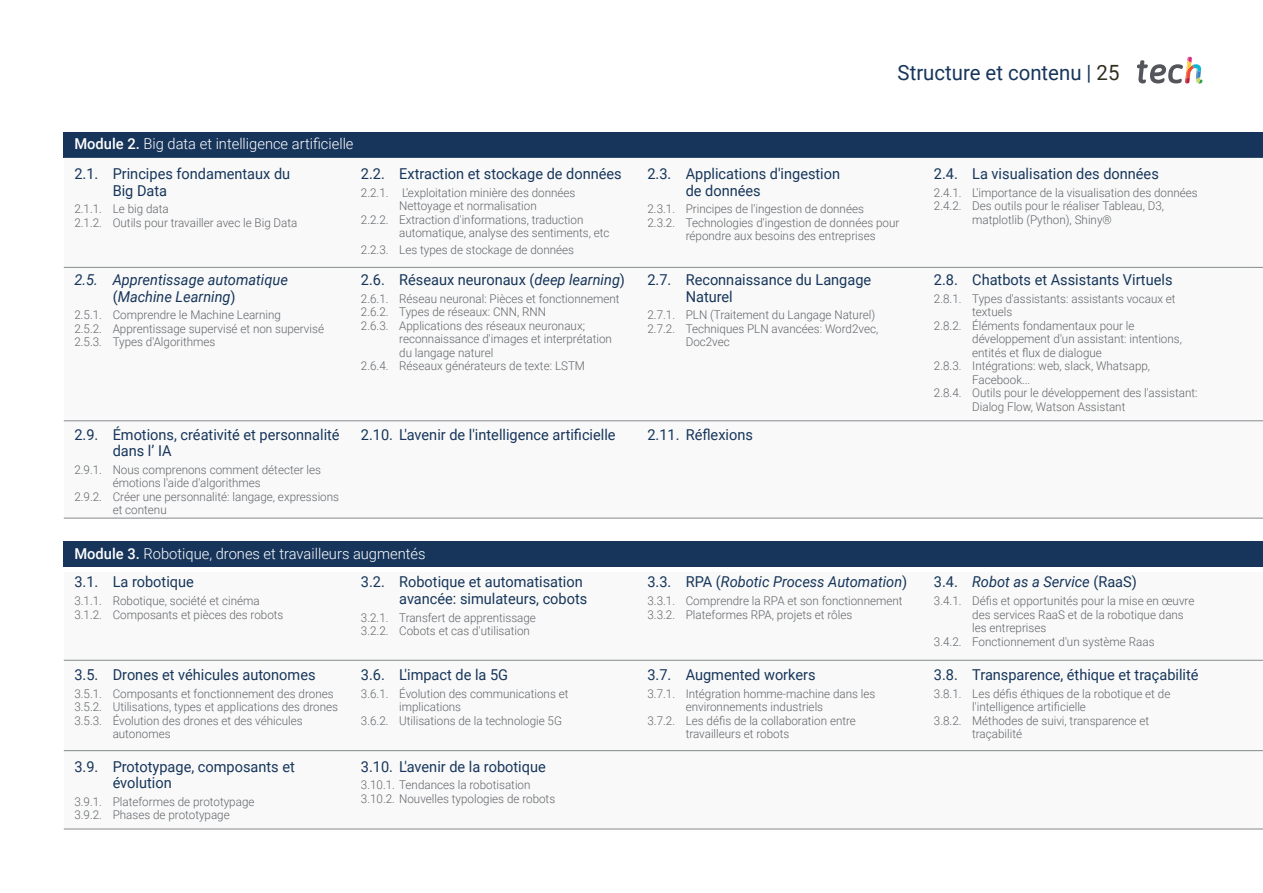
<style>
.page{position:relative;width:1263px;height:893px;background:#fff}
.page>*{position:absolute;margin:0;border:0;box-sizing:border-box;transform-origin:0 0}
.t1{font:21px "Roboto";color:#17355b}
.t2{font:15px/16.5px "Roboto";color:#17355b}
.t3{font:300 15px/29.7px "Roboto";color:#fff}
.t4{font:italic 15px/16.5px "Roboto";color:#17355b}
.t5{font:300 12px/13.5px "Roboto";color:#61646a}
.s1{color:#312e20}
.s2{font-weight:500}
.s3{font-weight:400;color:#17355b}
.s4{font-style:normal}
.s5{font-style:italic}
</style>
<div class="page">
<svg style="left:1137px;top:57px;width:65px;height:27px"></svg>
<div style="left:64px;top:132px;width:1199px;height:25px;background:#17355b"></div>
<div style="left:64px;top:157px;width:1199px;height:361px;background:#f8f9f8"></div>
<hr style="left:64px;top:421px;width:1199px;height:1px;background:#878a8e">
<hr style="left:64px;top:518px;width:1199px;height:1px;background:#878a8e">
<hr style="left:64px;top:267px;width:1199px;height:1px;background:#878a8e">
<div style="left:64px;top:573px;width:1199px;height:256px;background:#f8f9f8"></div>
<hr style="left:64px;top:750px;width:1199px;height:1px;background:#878a8e">
<hr style="left:64px;top:829px;width:1199px;height:1px;background:#878a8e">
<hr style="left:64px;top:660px;width:1199px;height:1px;background:#878a8e">
<div style="left:64px;top:542px;width:1199px;height:25px;background:#17355b"></div>
<h1 class="t1" style="left:898px;top:57px;width:223px">Structure et contenu | <span class="s1">25</span></h1>
<p class="t3" style="left:74px;top:129px;width:281px"><span class="s2">Module 2.</span> Big data et intelligence artificielle<br><span class="s3">2.1. Principes fondamentaux du</span></p>
<p class="t2" style="left:113px;top:182px;width:56px">Big Data</p>
<p class="t5" style="left:74px;top:202px;width:225px">2.1.1. Le big data<br>2.1.2. Outils pour travailler avec le Big Data</p>
<p class="t4" style="left:113px;top:271px;width:177px;text-indent:-38px">2.5. Apprentissage automatique <span class="s4">(</span>Machine Learning<span class="s4">)</span></p>
<p class="t5" style="left:74px;top:308px;width:251px">2.5.1. Comprendre le Machine Learning<br>2.5.2. Apprentissage supervisé et non supervisé<br>2.5.3. Types d'Algorithmes</p>
<p class="t2" style="left:361px;top:165px;width:262px">2.2. Extraction et stockage de données</p>
<p class="t5" style="left:361px;top:185px;width:216px">2.2.1. L’exploitation minière des données</p>
<p class="t5" style="left:399px;top:199px;width:139px">Nettoyage et normalisation</p>
<p class="t5" style="left:361px;top:212px;width:224px">2.2.2. Extraction d'informations, traduction</p>
<p class="t5" style="left:399px;top:226px;width:212px">automatique, analyse des sentiments, etc</p>
<p class="t5" style="left:361px;top:242px;width:215px">2.2.3. Les types de stockage de données</p>
<p class="t2" style="left:361px;top:271px;width:266px">2.6. Réseaux neuronaux (<span class="s5">deep learning</span>)</p>
<p class="t5" style="left:361px;top:291px;width:260px">2.6.1. Réseau neuronal: Pièces et fonctionnement<br>2.6.2. Types de réseaux: CNN, RNN<br>2.6.3. Applications des réseaux neuronaux;</p>
<p class="t5" style="left:399px;top:332px;width:214px">reconnaissance d'images et interprétation</p>
<p class="t5" style="left:399px;top:345px;width:96px">du langage naturel</p>
<p class="t5" style="left:361px;top:359px;width:226px">2.6.4. Réseaux générateurs de texte: LSTM</p>
<p class="t2" style="left:686px;top:165px;width:156px;text-indent:-38px">2.3. Applications d'ingestion de données</p>
<p class="t5" style="left:647px;top:202px;width:218px">2.3.1. Principes de l'ingestion de données</p>
<p class="t5" style="left:647px;top:215px;width:253px">2.3.2. Technologies d'ingestion de données pour</p>
<p class="t5" style="left:686px;top:229px;width:191px">répondre aux besoins des entreprises</p>
<p class="t2" style="left:686px;top:271px;width:187px;text-indent:-38px">2.7. Reconnaissance du Langage<br>Naturel</p>
<p class="t5" style="left:647px;top:308px;width:229px">2.7.1. PLN (Traitement du Langage Naturel)</p>
<p class="t5" style="left:647px;top:321px;width:232px">2.7.2. Techniques PLN avancées: Word2vec,</p>
<p class="t5" style="left:686px;top:335px;width:46px">Doc2vec</p>
<p class="t2" style="left:113px;top:425px;width:228px;text-indent:-38px">2.9. Émotions, créativité et personnalité dans l’ IA</p>
<p class="t5" style="left:74px;top:462px;width:248px">2.9.1. Nous comprenons comment détecter les</p>
<p class="t5" style="left:113px;top:476px;width:150px">émotions l'aide d'algorithmes</p>
<p class="t5" style="left:74px;top:489px;width:266px">2.9.2. Créer une personnalité: langage, expressions</p>
<p class="t5" style="left:113px;top:503px;width:56px">et contenu</p>
<p class="t2" style="left:361px;top:425px;width:256px">2.10. L'avenir de l'intelligence artificielle</p>
<p class="t2" style="left:647px;top:425px;width:107px">2.11. Réflexions</p>
<p class="t2" style="left:934px;top:165px;width:226px">2.4. La visualisation des données</p>
<p class="t5" style="left:934px;top:185px;width:265px">2.4.1. L'importance de la visualisation des données</p>
<p class="t5" style="left:934px;top:199px;width:232px">2.4.2. Des outils pour le réaliser Tableau, D3,</p>
<p class="t5" style="left:972px;top:212px;width:141px">matplotlib (Python), Shiny®</p>
<p class="t2" style="left:934px;top:271px;width:240px">2.8. Chatbots et Assistants Virtuels</p>
<p class="t5" style="left:934px;top:291px;width:243px">2.8.1. Types d'assistants: assistants vocaux et</p>
<p class="t5" style="left:972px;top:305px;width:42px">textuels</p>
<p class="t5" style="left:934px;top:318px;width:202px">2.8.2. Éléments fondamentaux pour le</p>
<p class="t5" style="left:972px;top:332px;width:211px">développement d'un assistant: intentions,</p>
<p class="t5" style="left:972px;top:345px;width:131px">entités et flux de dialogue</p>
<p class="t5" style="left:934px;top:359px;width:218px">2.8.3. Intégrations: web, slack, Whatsapp,</p>
<p class="t5" style="left:972px;top:372px;width:60px">Facebook...</p>
<p class="t5" style="left:934px;top:386px;width:265px">2.8.4. Outils pour le développement des l'assistant:</p>
<p class="t5" style="left:972px;top:399px;width:155px">Dialog Flow, Watson Assistant</p>
<p class="t3" style="left:74px;top:538px;width:353px"><span class="s2">Module 3.</span> Robotique, drones et travailleurs augmentés</p>
<p class="t2" style="left:74px;top:573px;width:121px">3.1. La robotique</p>
<p class="t5" style="left:74px;top:594px;width:211px">3.1.1. Robotique, société et cinéma<br>3.1.2. Composants et pièces des robots</p>
<p class="t2" style="left:74px;top:666px;width:243px">3.5. Drones et véhicules autonomes</p>
<p class="t5" style="left:74px;top:686px;width:261px">3.5.1. Composants et fonctionnement des drones</p>
<p class="t5" style="left:74px;top:700px;width:265px">3.5.2. Utilisations, types et applications des drones</p>
<p class="t5" style="left:74px;top:713px;width:230px">3.5.3. Évolution des drones et des véhicules</p>
<p class="t5" style="left:113px;top:727px;width:59px">autonomes</p>
<p class="t2" style="left:113px;top:757px;width:184px;text-indent:-38px">3.9. Prototypage, composants et évolution</p>
<p class="t5" style="left:74px;top:794px;width:182px">3.9.1. Plateformes de prototypage<br>3.9.2. Phases de prototypage</p>
<p class="t2" style="left:399px;top:573px;width:190px;text-indent:-38px">3.2. Robotique et automatisation avancée: simulateurs, cobots</p>
<p class="t5" style="left:361px;top:610px;width:177px">3.2.1. Transfert de apprentissage<br>3.2.2. Cobots et cas d'utilisation</p>
<p class="t2" style="left:361px;top:666px;width:149px">3.6. L'impact de la 5G</p>
<p class="t5" style="left:361px;top:686px;width:209px">3.6.1. Évolution des communications et</p>
<p class="t5" style="left:399px;top:700px;width:63px">implications</p>
<p class="t5" style="left:361px;top:713px;width:203px">3.6.2. Utilisations de la technologie 5G</p>
<p class="t2" style="left:361px;top:757px;width:186px">3.10. L'avenir de la robotique</p>
<p class="t5" style="left:361px;top:778px;width:196px">3.10.1. Tendances la robotisation<br>3.10.2. Nouvelles typologies de robots</p>
<p class="t4" style="left:647px;top:573px;width:261px"><span class="s4">3.3. RPA (</span>Robotic Process Automation<span class="s4">)</span></p>
<p class="t5" style="left:647px;top:594px;width:257px">3.3.1. Comprendre la RPA et son fonctionnement<br>3.3.2. Plateformes RPA, projets et rôles</p>
<p class="t2" style="left:647px;top:666px;width:170px">3.7. Augmented workers</p>
<p class="t5" style="left:647px;top:686px;width:229px">3.7.1. Intégration homme-machine dans les</p>
<p class="t5" style="left:686px;top:700px;width:139px">environnements industriels</p>
<p class="t5" style="left:647px;top:713px;width:210px">3.7.2. Les défis de la collaboration entre</p>
<p class="t5" style="left:686px;top:727px;width:105px">travailleurs et robots</p>
<p class="t4" style="left:934px;top:573px;width:204px"><span class="s4">3.4.</span> Robot as a Service <span class="s4">(RaaS)</span></p>
<p class="t5" style="left:934px;top:594px;width:262px">3.4.1. Défis et opportunités pour la mise en œuvre</p>
<p class="t5" style="left:972px;top:607px;width:213px">des services RaaS et de la robotique dans</p>
<p class="t5" style="left:972px;top:621px;width:76px">les entreprises</p>
<p class="t5" style="left:934px;top:634px;width:222px">3.4.2. Fonctionnement d'un système Raas</p>
<p class="t2" style="left:934px;top:666px;width:266px">3.8. Transparence, éthique et traçabilité</p>
<p class="t5" style="left:934px;top:686px;width:238px">3.8.1. Les défis éthiques de la robotique et de</p>
<p class="t5" style="left:972px;top:700px;width:115px">l'intelligence artificielle</p>
<p class="t5" style="left:934px;top:713px;width:217px">3.8.2. Méthodes de suivi, transparence et</p>
<p class="t5" style="left:972px;top:727px;width:51px">traçabilité</p>
</div>
